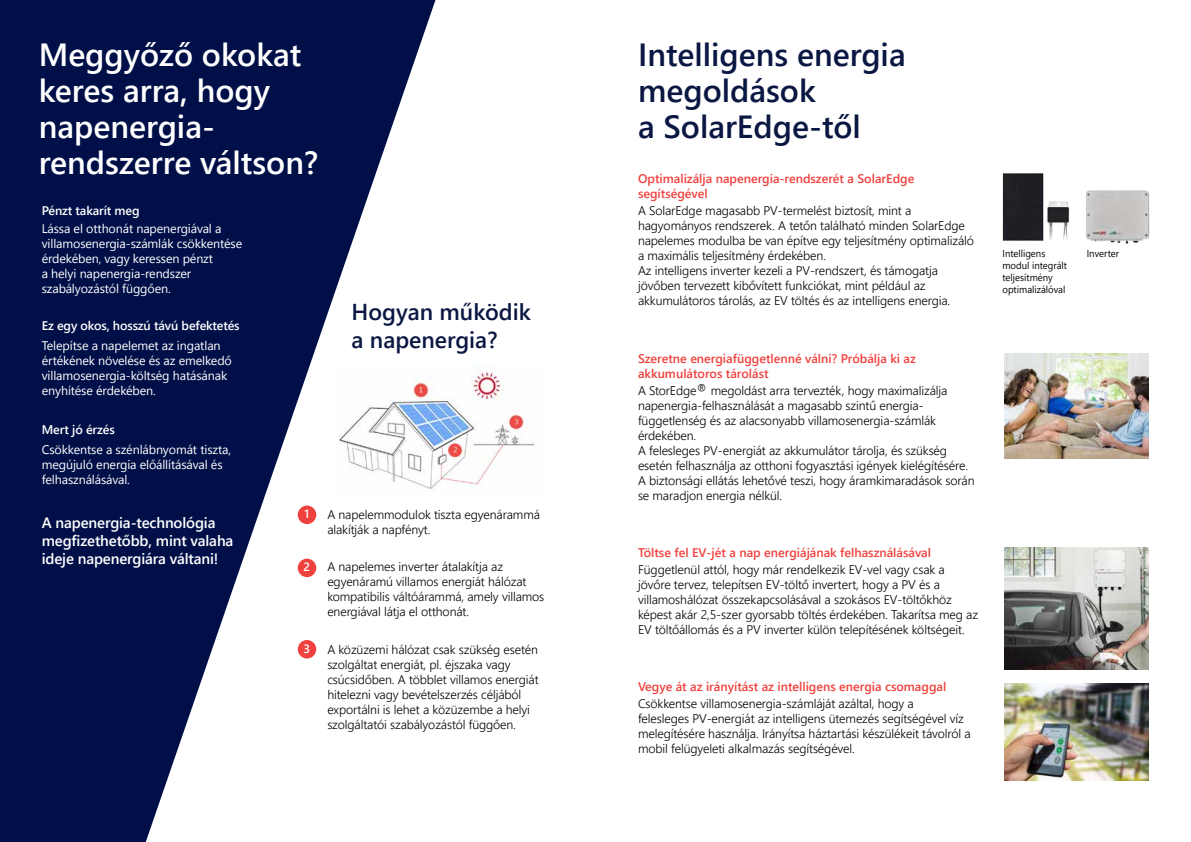
<style>
.page{position:relative;width:1191px;height:842px;background:#fff}
.page>*{position:absolute;margin:0;border:0;box-sizing:border-box;transform-origin:0 0}
.t1{font:600 32px/36px "Segoe UI";color:#fff}
.t2{font:600 32px/36px "Segoe UI";color:#0a1742}
.t3{font:600 23px/27.6px "Segoe UI";color:#0a1742}
.t4{font:600 15px/18px "Segoe UI";letter-spacing:-.01em;color:#fff}
.t5{font:300 12.5px/15px "Segoe UI";letter-spacing:-.01em;color:#000}
.t6{font:12.5px/15px "Segoe UI";letter-spacing:-.01em;color:#fff}
.t7{font:600 12.5px/15px "Segoe UI";color:#ef413d}
.t8{font:600 12.5px "Segoe UI";letter-spacing:-.01em;color:#fff}
.t9{font:600 12px "Segoe UI";color:#fff}
.t10{font:10px/12px "Segoe UI";color:#000;scale:.95 1}
</style>
<div class="page">
<img style="left:435px;top:371px;width:100px;height:117px">
<svg style="left:0;top:0;width:435px;height:842px;fill:#000f47"></svg>
<div style="left:298px;top:506px;width:18px;height:18px;background:#ef413d;border-radius:50%"></div>
<div style="left:298px;top:559px;width:18px;height:18px;background:#ef413d;border-radius:50%"></div>
<div style="left:298px;top:640px;width:18px;height:18px;background:#ef413d;border-radius:50%"></div>
<img style="left:1086px;top:190px;width:64px;height:54px">
<img style="left:1047px;top:201px;width:22px;height:39px">
<img style="left:1004px;top:683px;width:144px;height:97px">
<img style="left:1004px;top:353px;width:144px;height:106px">
<img style="left:1004px;top:547px;width:144px;height:123px">
<img style="left:1002px;top:173px;width:42px;height:68px">
<h1 class="t1" style="left:39px;top:36px;width:281px">Meggyőző okokat keres arra, hogy napenergia&shy;rendszerre váltson?</h1>
<p class="t8" style="left:42px;top:200px;width:99px">Pénzt takarít meg</p>
<p class="t6" style="left:42px;top:221px;width:202px">Lássa el otthonát napenergiával a villamosenergia-számlák csökkentése érdekében, vagy keressen pénzt<br>a helyi napenergia-rendszer szabályozástól függően.</p>
<p class="t8" style="left:42px;top:315px;width:199px">Ez egy okos, hosszú távú befektetés</p>
<p class="t6" style="left:42px;top:337px;width:192px">Telepítse a napelemet az ingatlan értékének növelése és az emelkedő villamosenergia-költség hatásának enyhítése érdekében.</p>
<p class="t8" style="left:42px;top:420px;width:75px">Mert jó érzés</p>
<p class="t6" style="left:42px;top:442px;width:191px">Csökkentse a szénlábnyomát tiszta, megújuló energia előállításával és felhasználásával.</p>
<p class="t4" style="left:42px;top:514px;width:193px">A napenergia-technológia megfizethetőbb, mint valaha ideje napenergiára váltani!</p>
<p class="t9" style="left:304px;top:504px;width:6px">1</p>
<p class="t9" style="left:303px;top:557px;width:8px">2</p>
<p class="t9" style="left:303px;top:639px;width:8px">3</p>
<h2 class="t3" style="left:351px;top:298px;width:181px">Hogyan működik a napenergia?</h2>
<p class="t5" style="left:327px;top:507px;width:214px">A napelemmodulok tiszta egyenárammá alakítják a napfényt.</p>
<p class="t5" style="left:327px;top:559px;width:218px">A napelemes inverter átalakítja az egyenáramú villamos energiát hálózat kompatibilis váltóárammá, amely villamos energiával látja el otthonát.</p>
<p class="t5" style="left:327px;top:641px;width:213px">A közüzemi hálózat csak szükség esetén szolgáltat energiát, pl. éjszaka vagy csúcsidőben. A többlet villamos energiát hitelezni vagy bevételszerzés céljából exportálni is lehet a közüzembe a helyi szolgáltatói szabályozástól függően.</p>
<h1 class="t2" style="left:638px;top:36px;width:269px">Intelligens energia megoldások<br>a SolarEdge-től</h1>
<p class="t7" style="left:638px;top:171px;width:278px">Optimalizálja napenergia-rendszerét a SolarEdge segítségével</p>
<p class="t5" style="left:638px;top:203px;width:337px">A SolarEdge magasabb PV-termelést biztosít, mint a hagyományos rendszerek. A tetőn található minden SolarEdge napelemes modulba be van építve egy teljesítmény optimalizáló a maximális teljesítmény érdekében.<br>Az intelligens inverter kezeli a PV-rendszert, és támogatja jövőben tervezett kibővített funkciókat, mint például az akkumulátoros tárolás, az EV töltés és az intelligens energia.</p>
<p class="t7" style="left:638px;top:351px;width:279px">Szeretne energiafüggetlenné válni? Próbálja ki az akkumulátoros tárolást</p>
<p class="t5" style="left:638px;top:383px;width:338px">A StorEdge® megoldást arra tervezték, hogy maximalizálja napenergia-felhasználását a magasabb szintű energia&shy;függetlenség és az alacsonyabb villamosenergia-számlák érdekében.<br>A felesleges PV-energiát az akkumulátor tárolja, és szükség esetén felhasználja az otthoni fogyasztási igények kielégítésére.<br>A biztonsági ellátás lehetővé teszi, hogy áramkimaradások során se maradjon energia nélkül.</p>
<p class="t7" style="left:638px;top:545px;width:294px">Töltse fel EV-jét a nap energiájának felhasználásával</p>
<p class="t5" style="left:638px;top:561px;width:341px">Függetlenül attól, hogy már rendelkezik EV-vel vagy csak a jövőre tervez, telepítsen EV-töltő invertert, hogy a PV és a villamoshálózat összekapcsolásával a szokásos EV-töltőkhöz képest akár 2,5-szer gyorsabb töltés érdekében. Takarítsa meg az EV töltőállomás és a PV inverter külön telepítésének költségeit.</p>
<p class="t7" style="left:638px;top:679px;width:310px">Vegye át az irányítást az intelligens energia csomaggal</p>
<p class="t5" style="left:638px;top:696px;width:334px">Csökkentse villamosenergia-számláját azáltal, hogy a<br>felesleges PV-energiát az intelligens ütemezés segítségével víz melegítésére használja. Irányítsa háztartási készülékeit távolról a mobil felügyeleti alkalmazás segítségével.</p>
<p class="t10" style="left:1002px;top:247px;width:70px">Intelligens modul integrált teljesítmény optimalizálóval</p>
<p class="t10" style="left:1086px;top:247px;width:36px">Inverter</p>
</div>
